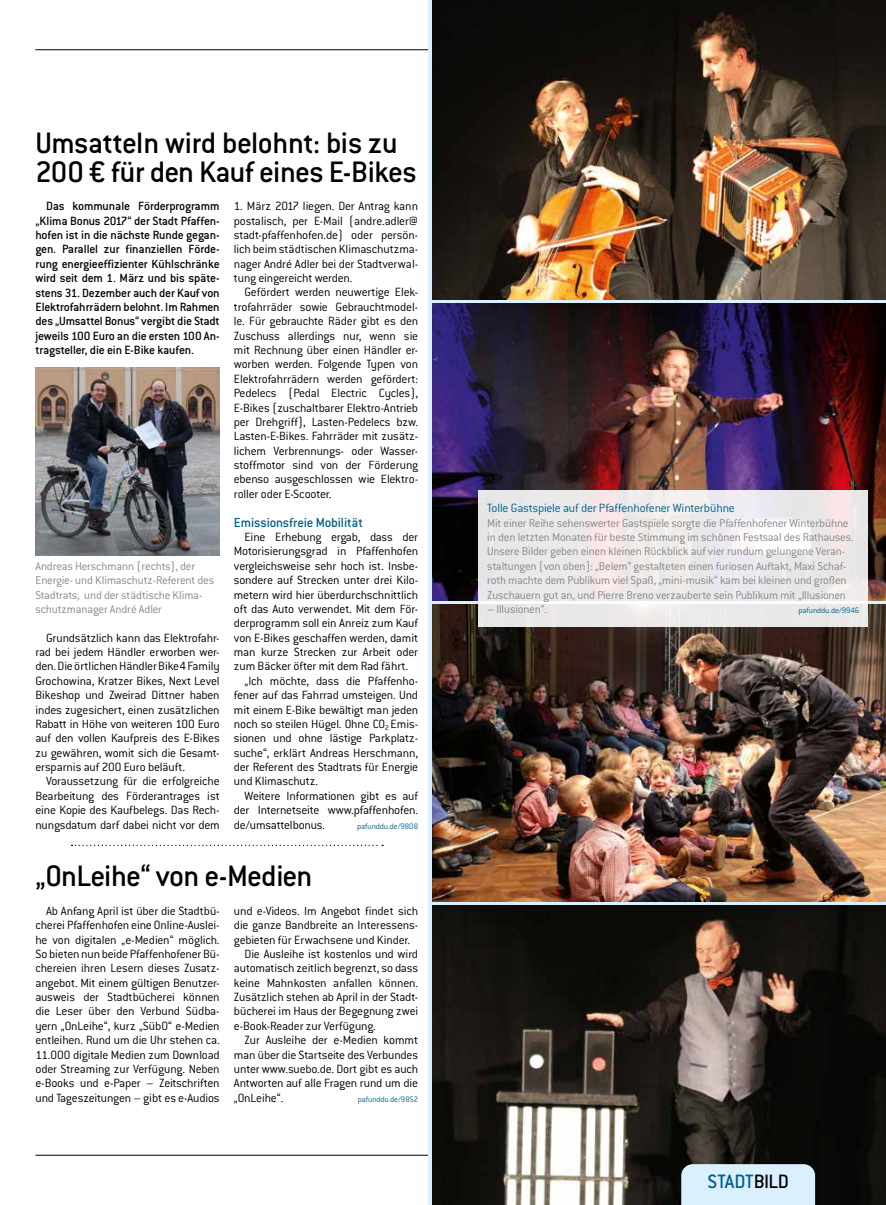
<style>
.page{position:relative;width:886px;height:1205px;background:#fff}
.page>*{position:absolute;margin:0;border:0;box-sizing:border-box;transform-origin:0 0}
.t1{font:500 32.5px/28.8px "Conduit ITC Std";letter-spacing:-.02em;color:#000}
.t2{font:500 21.25px "Conduit ITC Std";letter-spacing:-.02em;color:#00628b}
.t3{font:500 14.38px "Conduit ITC Std";letter-spacing:-.005em;color:#00628b}
.t4{font:300 13.12px/14.4px "Conduit ITC Std";letter-spacing:-.015em;color:#000;text-align:justify}
.t5{font:500 13.12px/14.4px "Conduit ITC Std";letter-spacing:-.01em;color:#000;text-align:justify}
.t6{font:300 13.12px "Conduit ITC Std";letter-spacing:-.015em;color:#00628b}
.t7{font:300 12.5px/14.4px "Conduit ITC Std";letter-spacing:-.015em;color:#878787}
.t8{font:300 8.75px "Conduit ITC Std";letter-spacing:-.01em;color:#00628b}
.s1{font-weight:500}
.s2{color:#000}
</style>
<div class="page">
<hr style="left:35px;top:50px;width:706px;height:1px;background:#000">
<hr style="left:35px;top:1155px;width:492px;height:1px;background:#000">
<img style="left:432px;top:604px;width:454px;height:298px">
<img style="left:432px;top:0;width:454px;height:299px">
<img style="left:432px;top:303px;width:454px;height:298px">
<img style="left:432px;top:905px;width:454px;height:300px">
<svg style="left:478px;top:490px;width:390px;height:137px;background:#ede9ea"></svg>
<div style="left:681px;top:1164px;width:134px;height:41px;background:#dbf0fd"></div>
<img style="left:35px;top:368px;width:185px;height:187px">
<svg style="left:71px;top:845px;width:312px;height:1px"></svg>
<h1 class="t1" style="left:35px;top:127px;width:383px">Umsatteln wird belohnt: bis zu<br>200 € für den Kauf eines E-Bikes</h1>
<p class="t5" style="left:35px;top:199px;width:186px;text-indent:11px">Das kommunale Förderprogramm „Klima Bonus 2017“ der Stadt Pfaffen&shy;hofen ist in die nächste Runde gegan&shy;gen. Parallel zur finanziellen Förde&shy;rung energieeffizienter Kühlschränke wird seit dem 1. März und bis späte&shy;stens 31. Dezember auch der Kauf von Elektrofahrrädern belohnt. Im Rahmen des „Umsattel Bonus“ vergibt die Stadt jeweils 100 Euro an die ersten 100 An&shy;tragsteller, die ein E-Bike kaufen.</p>
<p class="t7" style="left:35px;top:558px;width:180px">Andreas Herschmann (rechts), der Energie- und Klimaschutz-Referent des Stadtrats, und der städtische Klima&shy;schutzmanager André Adler</p>
<p class="t4" style="left:35px;top:630px;width:186px;text-indent:11px">Grundsätzlich kann das Elektrofahr&shy;rad bei jedem Händler erworben wer&shy;den. Die örtlichen Händler Bike4 Family Grochowina, Kratzer Bikes, Next Level Bikeshop und Zweirad Dittner haben indes zugesichert, einen zusätzlichen Rabatt in Höhe von weiteren 100 Euro auf den vollen Kaufpreis des E-Bikes zu gewähren, womit sich die Gesamt&shy;ersparnis auf 200 Euro beläuft.</p>
<p class="t4" style="left:35px;top:774px;width:186px;text-indent:11px">Voraussetzung für die erfolgreiche Bearbeitung des Förderantrages ist eine Kopie des Kaufbelegs. Das Rech&shy;nungsdatum darf dabei nicht vor dem</p>
<p class="t4" style="left:234px;top:199px;width:186px">1. März 2017 liegen. Der Antrag kann postalisch, per E-Mail (andre.adler@ stadt-pfaffenhofen.de) oder persön&shy;lich beim städtischen Klimaschutzma&shy;nager André Adler bei der Stadtverwal&shy;tung eingereicht werden.</p>
<p class="t4" style="left:234px;top:285px;width:186px;text-indent:11px">Gefördert werden neuwertige Elek&shy;trofahrräder sowie Gebrauchtmodel&shy;le. Für gebrauchte Räder gibt es den Zuschuss allerdings nur, wenn sie mit Rechnung über einen Händler er&shy;worben werden. Folgende Typen von Elektrofahrrädern werden gefördert:<br>Pedelecs (Pedal Electric Cycles), E-Bikes (zuschaltbarer Elektro-Antrieb per Drehgriff), Lasten-Pedelecs bzw.<br>Lasten-E-Bikes. Fahrräder mit zusätz&shy;lichem Verbrennungs- oder Wasser&shy;stoffmotor sind von der Förderung ebenso ausgeschlossen wie Elektro&shy;roller oder E-Scooter.</p>
<p class="t3" style="left:234px;top:513px;width:131px">Emissionsfreie Mobilität</p>
<p class="t4" style="left:244px;top:529px;width:175px">Eine Erhebung ergab, dass der</p>
<p class="t4" style="left:234px;top:544px;width:186px">Motorisierungsgrad in Pfaffenhofen</p>
<p class="t4" style="left:234px;top:558px;width:186px">vergleichsweise sehr hoch ist. Insbe-</p>
<p class="t4" style="left:234px;top:572px;width:186px">sondere auf Strecken unter drei Kilo-</p>
<p class="t4" style="left:234px;top:587px;width:186px">metern wird hier überdurchschnittlich</p>
<p class="t4" style="left:234px;top:601px;width:186px">oft das Auto verwendet. Mit dem För-</p>
<p class="t4" style="left:234px;top:615px;width:186px">derprogramm soll ein Anreiz zum Kauf</p>
<p class="t4" style="left:234px;top:630px;width:186px">von E-Bikes geschaffen werden, damit</p>
<p class="t4" style="left:234px;top:644px;width:186px">man kurze Strecken zur Arbeit oder</p>
<p class="t4" style="left:234px;top:659px;width:176px">zum Bäcker öfter mit dem Rad fährt.</p>
<p class="t4" style="left:244px;top:673px;width:175px">„Ich möchte, dass die Pfaffenho-</p>
<p class="t4" style="left:234px;top:687px;width:186px">fener auf das Fahrrad umsteigen. Und</p>
<p class="t4" style="left:234px;top:702px;width:186px">mit einem E-Bike bewältigt man jeden</p>
<p class="t4" style="left:234px;top:716px;width:186px">noch so steilen Hügel. Ohne CO<sub>2</sub> Emis-</p>
<p class="t4" style="left:234px;top:730px;width:186px">sionen und ohne lästige Parkplatz-</p>
<p class="t4" style="left:234px;top:745px;width:186px">suche“, erklärt Andreas Herschmann,</p>
<p class="t4" style="left:234px;top:759px;width:186px">der Referent des Stadtrats für Energie</p>
<p class="t4" style="left:234px;top:774px;width:86px">und Klimaschutz.</p>
<p class="t4" style="left:244px;top:788px;width:175px">Weitere Informationen gibt es auf</p>
<p class="t4" style="left:234px;top:802px;width:186px">der Internetseite www.pfaffenhofen.</p>
<p class="t4" style="left:234px;top:817px;width:93px">de/umsattelbonus.</p>
<p class="t8" style="left:357px;top:820px;width:63px">pafunddu.de/9808</p>
<h1 class="t1" style="left:35px;top:860px;width:278px">„OnLeihe“ von e-Medien</h1>
<p class="t4" style="left:35px;top:903px;width:186px;text-indent:11px">Ab Anfang April ist über die Stadtbü&shy;cherei Pfaffenhofen eine Online-Auslei&shy;he von digitalen „e-Medien“ möglich.<br>So bieten nun beide Pfaffenhofener Bü&shy;chereien ihren Lesern dieses Zusatz&shy;angebot. Mit einem gültigen Benutzer&shy;ausweis der Stadtbücherei können die Leser über den Verbund Südba&shy;yern „OnLeihe“, kurz „SübO“ e-Medien entleihen. Rund um die Uhr stehen ca.<br>11.000 digitale Medien zum Download oder Streaming zur Verfügung. Neben e-Books und e-Paper – Zeitschriften und Tageszeitungen – gibt es e-Audios</p>
<p class="t4" style="left:234px;top:903px;width:186px">und e-Videos. Im Angebot findet sich</p>
<p class="t4" style="left:234px;top:917px;width:186px">die ganze Bandbreite an Interessens-</p>
<p class="t4" style="left:234px;top:932px;width:178px">gebieten für Erwachsene und Kinder.</p>
<p class="t4" style="left:244px;top:946px;width:175px">Die Ausleihe ist kostenlos und wird</p>
<p class="t4" style="left:234px;top:960px;width:186px">automatisch zeitlich begrenzt, so dass</p>
<p class="t4" style="left:234px;top:975px;width:186px">keine Mahnkosten anfallen können.</p>
<p class="t4" style="left:234px;top:989px;width:186px">Zusätzlich stehen ab April in der Stadt-</p>
<p class="t4" style="left:234px;top:1004px;width:186px">bücherei im Haus der Begegnung zwei</p>
<p class="t4" style="left:234px;top:1018px;width:144px">e-Book-Reader zur Verfügung.</p>
<p class="t4" style="left:244px;top:1032px;width:175px">Zur Ausleihe der e-Medien kommt</p>
<p class="t4" style="left:234px;top:1047px;width:186px">man über die Startseite des Verbundes</p>
<p class="t4" style="left:234px;top:1061px;width:186px">unter www.suebo.de. Dort gibt es auch</p>
<p class="t4" style="left:234px;top:1075px;width:186px">Antworten auf alle Fragen rund um die</p>
<p class="t4" style="left:234px;top:1090px;width:51px">„OnLeihe“.</p>
<p class="t8" style="left:358px;top:1093px;width:62px">pafunddu.de/9852</p>
<p class="t6" style="left:487px;top:500px;width:249px">Tolle Gastspiele auf der Pfaffenhofener Winterbühne</p>
<p class="t7" style="left:487px;top:515px;width:368px">Mit einer Reihe sehenswerter Gastspiele sorgte die Pfaffenhofener Winterbühne in den letzten Monaten für beste Stimmung im schönen Festsaal des Rathauses.<br>Unsere Bilder geben einen kleinen Rückblick auf vier rundum gelungene Veran&shy;staltungen (von oben): „Belem“ gestalteten einen furiosen Auftakt, Maxi Schaf&shy;roth machte dem Publikum viel Spaß, „mini-musik“ kam bei kleinen und großen Zuschauern gut an, und Pierre Breno verzauberte sein Publikum mit „Illusionen</p>
<p class="t7" style="left:487px;top:601px;width:61px"><span class="s1">–</span> Illusionen“.</p>
<p class="t8" style="left:798px;top:605px;width:62px">pafunddu.de/9946</p>
<h2 class="t2" style="left:707px;top:1169px;width:83px">STADT<span class="s2">BILD</span></h2>
</div>
